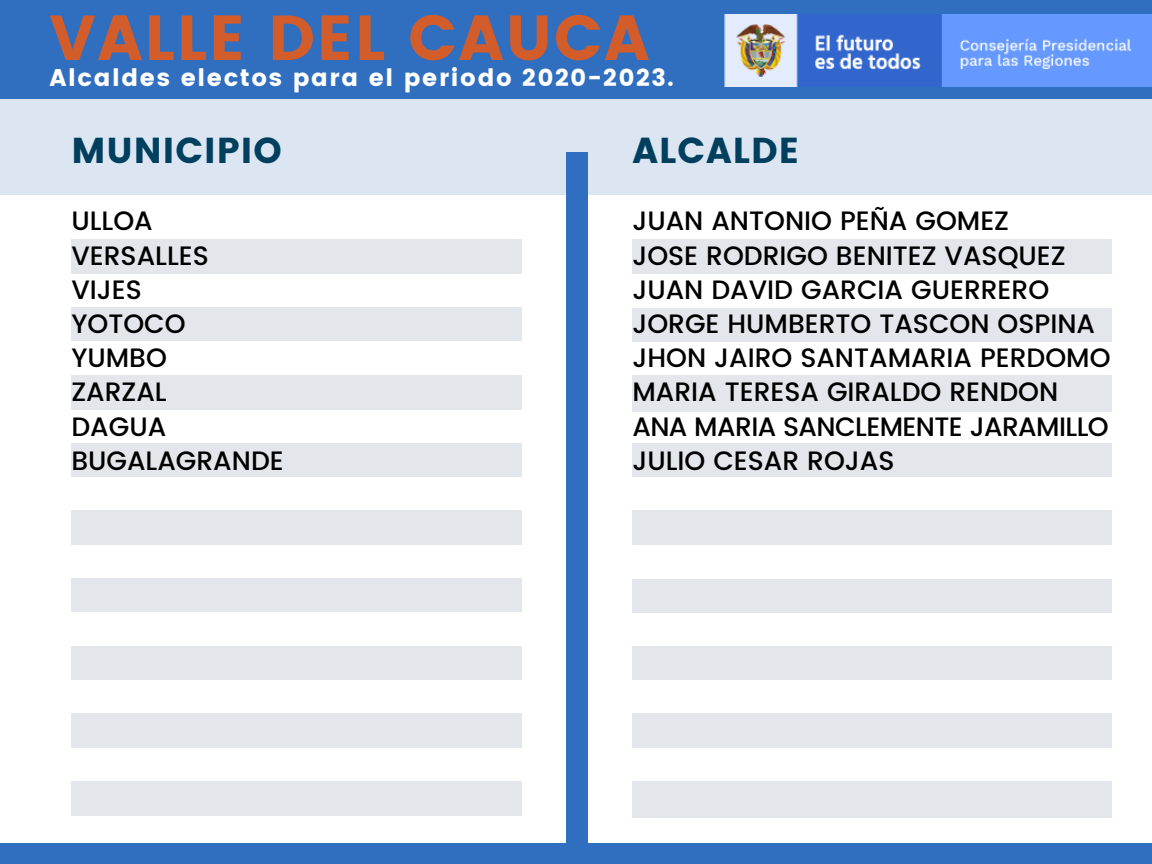
<style>
.page{position:relative;width:1152px;height:864px;background:#fff}
.page>*{position:absolute;margin:0;border:0;box-sizing:border-box;transform-origin:0 0}
.t1{font:63.45px "Poppins";letter-spacing:.03em;color:#d25d2b}
.t2{font:36px "Poppins";letter-spacing:.03em;color:#003f5e}
.t3{font:500 26.55px/34.2px "Poppins";color:#000}
.t4{font:24px "Poppins";letter-spacing:.07em;color:#fff}
</style>
<div class="page">
<div style="left:0;top:0;width:1152px;height:100px;background:#306ebf"></div>
<div style="left:0;top:100px;width:1152px;height:95px;background:#dce6f2"></div>
<div style="left:567px;top:153px;width:21px;height:711px;background:#306ebf"></div>
<div style="left:0;top:844px;width:1152px;height:20px;background:#306ebf"></div>
<div style="left:71px;top:240px;width:450px;height:34px;background:#e3e7eb"></div>
<div style="left:71px;top:308px;width:450px;height:33px;background:#e3e7eb"></div>
<div style="left:71px;top:375px;width:450px;height:34px;background:#e3e7eb"></div>
<div style="left:71px;top:443px;width:450px;height:34px;background:#e3e7eb"></div>
<div style="left:71px;top:511px;width:450px;height:34px;background:#e3e7eb"></div>
<div style="left:71px;top:579px;width:450px;height:33px;background:#e3e7eb"></div>
<div style="left:71px;top:646px;width:450px;height:34px;background:#e3e7eb"></div>
<div style="left:71px;top:714px;width:450px;height:34px;background:#e3e7eb"></div>
<div style="left:71px;top:781px;width:450px;height:35px;background:#e3e7eb"></div>
<img style="left:724px;top:14px;width:428px;height:72px">
<div style="left:632px;top:240px;width:480px;height:34px;background:#e3e7eb"></div>
<div style="left:632px;top:308px;width:480px;height:33px;background:#e3e7eb"></div>
<div style="left:632px;top:375px;width:480px;height:37px;background:#e3e7eb"></div>
<div style="left:632px;top:443px;width:480px;height:34px;background:#e3e7eb"></div>
<div style="left:632px;top:511px;width:480px;height:34px;background:#e3e7eb"></div>
<div style="left:632px;top:579px;width:480px;height:33px;background:#e3e7eb"></div>
<div style="left:632px;top:646px;width:480px;height:34px;background:#e3e7eb"></div>
<div style="left:632px;top:714px;width:480px;height:34px;background:#e3e7eb"></div>
<div style="left:632px;top:782px;width:480px;height:36px;background:#e3e7eb"></div>
<h1 class="t1" style="left:49px;top:1px;width:601px">VALLE DEL CAUCA</h1>
<p class="t4" style="left:49px;top:64px;width:626px">Alcaldes electos para el periodo 2020-2023.</p>
<h2 class="t2" style="left:71px;top:129px;width:212px">MUNICIPIO</h2>
<h2 class="t2" style="left:632px;top:129px;width:169px">ALCALDE</h2>
<p class="t3" style="left:71px;top:204px;width:214px">ULLOA<br>VERSALLES<br>VIJES<br>YOTOCO<br>YUMBO<br>ZARZAL<br>DAGUA<br>BUGALAGRANDE</p>
<p class="t3" style="left:632px;top:204px;width:480px">JUAN ANTONIO PEÑA GOMEZ<br>JOSE RODRIGO BENITEZ VASQUEZ<br>JUAN DAVID GARCIA GUERRERO<br>JORGE HUMBERTO TASCON OSPINA<br>JHON JAIRO SANTAMARIA PERDOMO<br>MARIA TERESA GIRALDO RENDON<br>ANA MARIA SANCLEMENTE JARAMILLO<br>JULIO CESAR ROJAS</p>
</div>
